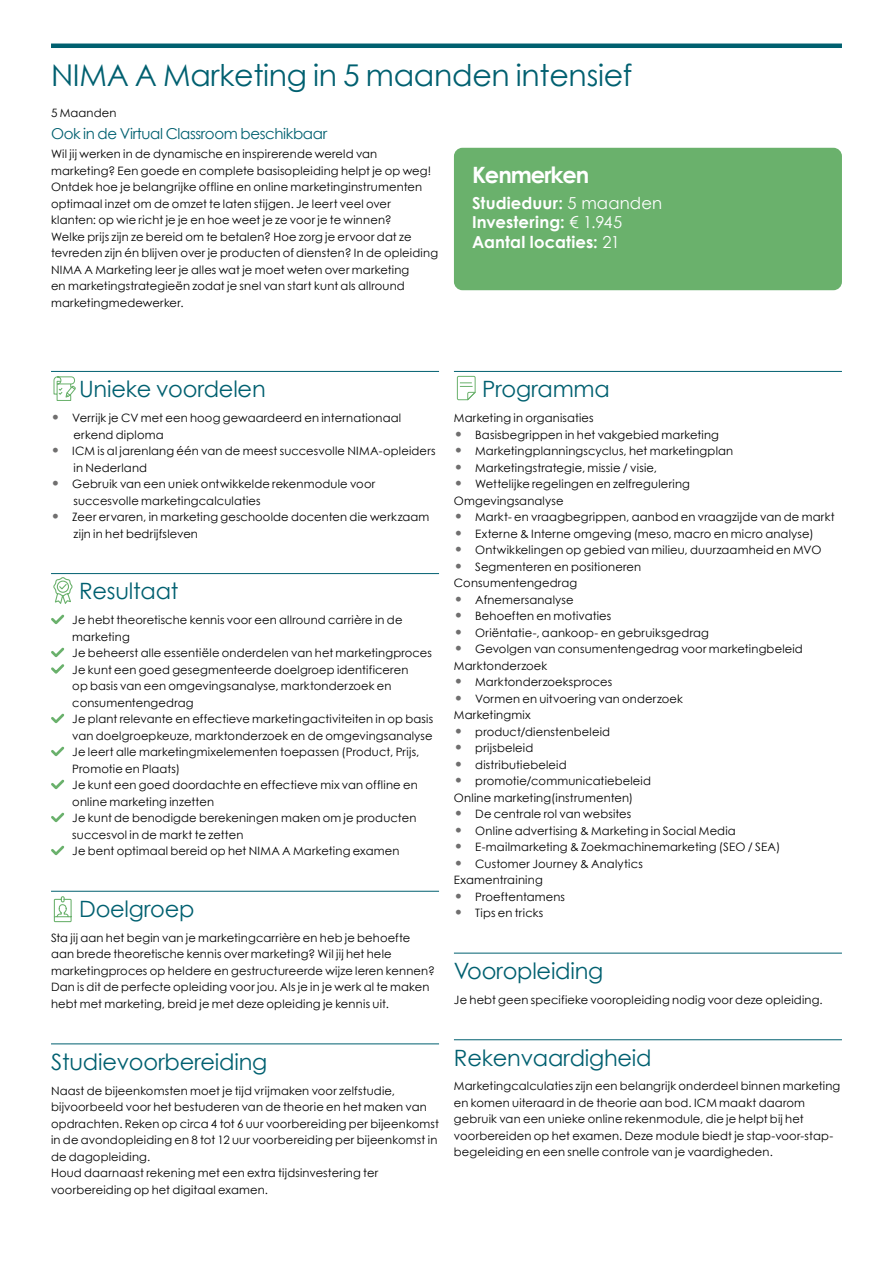
<style>
.page{position:relative;width:893px;height:1263px;background:#fff}
.page>*{position:absolute;margin:0;border:0;box-sizing:border-box;transform-origin:0 0}
.t1{font:30px "Century Gothic";letter-spacing:-.01em;color:#006070}
.t2{font:22.5px "Century Gothic";letter-spacing:-.01em;color:#006070}
.t3{font:700 22.5px "Century Gothic";letter-spacing:-.045em;color:#fff}
.t4{font:700 16.5px/19.8px "Century Gothic";letter-spacing:.01em;color:#fff}
.t5{font:15px "Century Gothic";letter-spacing:-.025em;color:#006070}
.t6{font:11.55px/16.5px "Century Gothic";letter-spacing:.015em;color:#000}
.s1{font-weight:400}
.s2{font-family:"Univers LT Std";font-weight:300;font-size:13.5px;color:#706f6f}
</style>
<div class="page">
<div style="left:454px;top:148px;width:388px;height:142px;background:#6ab16c;border-radius:9px"></div>
<hr style="left:51px;top:371px;width:388px;height:1px;background:#006070">
<hr style="left:51px;top:573px;width:388px;height:1px;background:#006070">
<hr style="left:51px;top:891px;width:388px;height:1px;background:#006070">
<hr style="left:51px;top:1043px;width:388px;height:1px;background:#006070">
<svg style="left:53px;top:376px;width:23px;height:25px"></svg>
<svg style="left:53px;top:577px;width:20px;height:27px"></svg>
<svg style="left:51px;top:614px;width:13px;height:11px"></svg>
<svg style="left:51px;top:647px;width:14px;height:27px"></svg>
<svg style="left:51px;top:713px;width:13px;height:11px"></svg>
<svg style="left:51px;top:746px;width:13px;height:11px"></svg>
<svg style="left:51px;top:779px;width:13px;height:11px"></svg>
<svg style="left:51px;top:812px;width:13px;height:11px"></svg>
<svg style="left:51px;top:845px;width:13px;height:11px"></svg>
<svg style="left:53px;top:896px;width:19px;height:27px"></svg>
<hr style="left:454px;top:371px;width:388px;height:1px;background:#006070">
<hr style="left:454px;top:953px;width:388px;height:1px;background:#006070">
<hr style="left:454px;top:1039px;width:388px;height:1px;background:#006070">
<svg style="left:456px;top:375px;width:20px;height:26px"></svg>
<hr style="left:51px;top:44px;width:791px;height:4px;background:#006070">
<h1 class="t1" style="left:51px;top:57px;width:583px">NIMA A Marketing in 5 maanden intensief</h1>
<p class="t5" style="left:51px;top:124px;width:278px">Ook in de Virtual Classroom beschikbaar</p>
<p class="t6" style="left:51px;top:104px;width:67px">5 Maanden</p>
<p class="t6" style="left:51px;top:145px;width:389px">Wil jij werken in de dynamische en inspirerende wereld van marketing? Een goede en complete basisopleiding helpt je op weg!<br>Ontdek hoe je belangrijke offline en online marketinginstrumenten optimaal inzet om de omzet te laten stijgen. Je leert veel over klanten: op wie richt je je en hoe weet je ze voor je te winnen?<br>Welke prijs zijn ze bereid om te betalen? Hoe zorg je ervoor dat ze tevreden zijn én blijven over je producten of diensten? In de opleiding NIMA A Marketing leer je alles wat je moet weten over marketing<br>en marketingstrategieën zodat je snel van start kunt als allround marketingmedewerker.</p>
<h2 class="t3" style="left:472px;top:160px;width:119px">Kenmerken</h2>
<h3 class="t4" style="left:472px;top:192px;width:192px">Studieduur: <span class="s1">5 maanden<br></span>Investering: <span class="s1">€ 1.945<br></span>Aantal locaties: <span class="s1">21</span></h3>
<h2 class="t2" style="left:79px;top:375px;width:188px">Unieke voordelen</h2>
<p class="t6" style="left:74px;top:409px;width:329px;text-indent:-21px"><span class="s2">•</span> Verrijk je CV met een hoog gewaardeerd en internationaal erkend diploma</p>
<p class="t6" style="left:74px;top:442px;width:364px;text-indent:-21px"><span class="s2">•</span> ICM is al jarenlang één van de meest succesvolle NIMA-opleiders in Nederland</p>
<p class="t6" style="left:74px;top:475px;width:303px;text-indent:-21px"><span class="s2">•</span> Gebruik van een uniek ontwikkelde rekenmodule voor succesvolle marketingcalculaties</p>
<p class="t6" style="left:74px;top:508px;width:357px;text-indent:-21px"><span class="s2">•</span> Zeer ervaren, in marketing geschoolde docenten die werkzaam zijn in het bedrijfsleven</p>
<h2 class="t2" style="left:79px;top:578px;width:101px">Resultaat</h2>
<p class="t6" style="left:72px;top:612px;width:362px">Je hebt theoretische kennis voor een allround carrière in de marketing<br>Je beheerst alle essentiële onderdelen van het marketingproces Je kunt een goed gesegmenteerde doelgroep identificeren<br>op basis van een omgevingsanalyse, marktonderzoek en consumentengedrag<br>Je plant relevante en effectieve marketingactiviteiten in op basis van doelgroepkeuze, marktonderzoek en de omgevingsanalyse Je leert alle marketingmixelementen toepassen (Product, Prijs, Promotie en Plaats)<br>Je kunt een goed doordachte en effectieve mix van offline en online marketing inzetten<br>Je kunt de benodigde berekeningen maken om je producten succesvol in de markt te zetten<br>Je bent optimaal bereid op het NIMA A Marketing examen</p>
<h2 class="t2" style="left:79px;top:895px;width:117px">Doelgroep</h2>
<p class="t6" style="left:51px;top:929px;width:385px">Sta jij aan het begin van je marketingcarrière en heb je behoefte aan brede theoretische kennis over marketing? Wil jij het hele marketingproces op heldere en gestructureerde wijze leren kennen?<br>Dan is dit de perfecte opleiding voor jou. Als je in je werk al te maken hebt met marketing, breid je met deze opleiding je kennis uit.</p>
<h2 class="t2" style="left:51px;top:1048px;width:218px">Studievoorbereiding</h2>
<p class="t6" style="left:51px;top:1082px;width:389px">Naast de bijeenkomsten moet je tijd vrijmaken voor zelfstudie, bijvoorbeeld voor het bestuderen van de theorie en het maken van opdrachten. Reken op circa 4 tot 6 uur voorbereiding per bijeenkomst in de avondopleiding en 8 tot 12 uur voorbereiding per bijeenkomst in de dagopleiding.<br>Houd daarnaast rekening met een extra tijdsinvestering ter voorbereiding op het digitaal examen.</p>
<h2 class="t2" style="left:482px;top:375px;width:129px">Programma</h2>
<p class="t6" style="left:454px;top:409px;width:141px">Marketing in organisaties</p>
<p class="t6" style="left:455px;top:426px;width:265px"><span class="s2">•</span> Basisbegrippen in het vakgebied marketing</p>
<p class="t6" style="left:455px;top:442px;width:280px"><span class="s2">•</span> Marketingplanningscyclus, het marketingplan</p>
<p class="t6" style="left:455px;top:459px;width:203px"><span class="s2">•</span> Marketingstrategie, missie / visie,</p>
<p class="t6" style="left:454px;top:475px;width:238px"><span class="s2">•</span> Wettelijke regelingen en zelfregulering<br>Omgevingsanalyse</p>
<p class="t6" style="left:455px;top:508px;width:381px"><span class="s2">•</span> Markt- en vraagbegrippen, aanbod en vraagzijde van de markt</p>
<p class="t6" style="left:455px;top:525px;width:360px"><span class="s2">•</span> Externe &amp; Interne omgeving (meso, macro en micro analyse)</p>
<p class="t6" style="left:455px;top:541px;width:368px"><span class="s2">•</span> Ontwikkelingen op gebied van milieu, duurzaamheid en MVO</p>
<p class="t6" style="left:454px;top:558px;width:189px"><span class="s2">•</span> Segmenteren en positioneren<br>Consumentengedrag</p>
<p class="t6" style="left:455px;top:591px;width:120px"><span class="s2">•</span> Afnemersanalyse</p>
<p class="t6" style="left:455px;top:607px;width:158px"><span class="s2">•</span> Behoeften en motivaties</p>
<p class="t6" style="left:455px;top:624px;width:255px"><span class="s2">•</span> Oriëntatie-, aankoop- en gebruiksgedrag</p>
<p class="t6" style="left:454px;top:640px;width:350px"><span class="s2">•</span> Gevolgen van consumentengedrag voor marketingbeleid<br>Marktonderzoek</p>
<p class="t6" style="left:455px;top:673px;width:159px"><span class="s2">•</span> Marktonderzoeksproces</p>
<p class="t6" style="left:454px;top:690px;width:231px"><span class="s2">•</span> Vormen en uitvoering van onderzoek<br>Marketingmix</p>
<p class="t6" style="left:455px;top:723px;width:156px"><span class="s2">•</span> product/dienstenbeleid</p>
<p class="t6" style="left:455px;top:739px;width:80px"><span class="s2">•</span> prijsbeleid</p>
<p class="t6" style="left:455px;top:756px;width:113px"><span class="s2">•</span> distributiebeleid</p>
<p class="t6" style="left:454px;top:772px;width:199px"><span class="s2">•</span> promotie/communicatiebeleid<br>Online marketing(instrumenten)</p>
<p class="t6" style="left:455px;top:805px;width:178px"><span class="s2">•</span> De centrale rol van websites</p>
<p class="t6" style="left:455px;top:822px;width:282px"><span class="s2">•</span> Online advertising &amp; Marketing in Social Media</p>
<p class="t6" style="left:455px;top:838px;width:327px"><span class="s2">•</span> E-mailmarketing &amp; Zoekmachinemarketing (SEO / SEA)</p>
<p class="t6" style="left:454px;top:855px;width:190px"><span class="s2">•</span> Customer Journey &amp; Analytics<br>Examentraining</p>
<p class="t6" style="left:455px;top:888px;width:111px"><span class="s2">•</span> Proeftentamens</p>
<p class="t6" style="left:455px;top:904px;width:90px"><span class="s2">•</span> Tips en tricks</p>
<h2 class="t2" style="left:454px;top:957px;width:151px">Vooropleiding</h2>
<p class="t6" style="left:454px;top:991px;width:370px">Je hebt geen specifieke vooropleiding nodig voor deze opleiding.</p>
<h2 class="t2" style="left:454px;top:1044px;width:199px">Rekenvaardigheid</h2>
<p class="t6" style="left:454px;top:1078px;width:388px">Marketingcalculaties zijn een belangrijk onderdeel binnen marketing en komen uiteraard in de theorie aan bod. ICM maakt daarom gebruik van een unieke online rekenmodule, die je helpt bij het voorbereiden op het examen. Deze module biedt je stap-voor-stap&shy;begeleiding en een snelle controle van je vaardigheden.</p>
</div>
